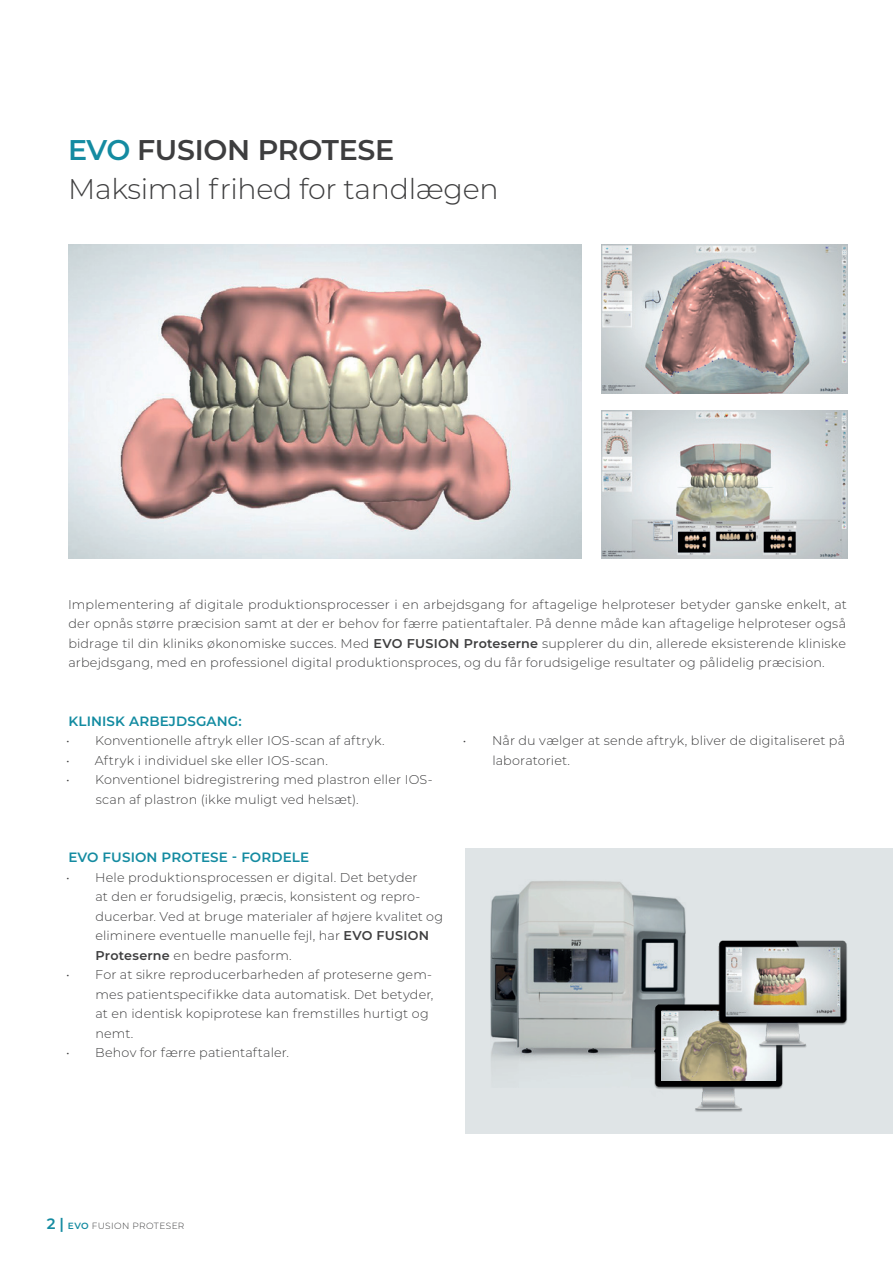
<style>
.page{position:relative;width:893px;height:1263px;background:#fff}
.page>*{position:absolute;margin:0;border:0;box-sizing:border-box;transform-origin:0 0}
.Header_16_pt{font:300 28.5px/39px "Montserrat";letter-spacing:-.01em;color:#3e3e3f}
.Heading_9_pt{font:600 13.5px "Montserrat";letter-spacing:.01em;color:#148ba1}
.Heading_9_pt-2{font:600 13.5px "Montserrat";letter-spacing:.01em;color:#128ba1}
.Body{font:300 12.75px/19.5px "Montserrat";letter-spacing:.01em;color:#3e3e3f}
.t1{font:300 9px "Montserrat";letter-spacing:.045em;color:#3e3e3f}
.s1{font-weight:600;color:#148ba1}
.s2{font-weight:600}
.s3{font-weight:600;font-size:15px;color:#148ba1}
</style>
<div class="page">
<img style="left:68px;top:245px;width:514px;height:314px">
<img style="left:601px;top:245px;width:247px;height:149px">
<img style="left:601px;top:410px;width:247px;height:149px">
<div style="left:465px;top:848px;width:428px;height:285px;background:#dfe4e6"></div>
<img style="left:490px;top:881px;width:196px;height:182px">
<img style="left:644px;top:1003px;width:139px;height:109px">
<img style="left:661px;top:1011px;width:115px;height:70px">
<img style="left:709px;top:940px;width:138px;height:112px">
<p class="Header_16_pt" style="left:68px;top:130px;width:432px"><span class="s1">EVO</span> <span class="s2">FUSION PROTESE<br></span>Maksimal frihed for tandlægen</p>
<p class="Body" style="left:68px;top:594px;width:780px;text-align:justify">Implementering af digitale produktionsprocesser i en arbejdsgang for aftagelige helproteser betyder ganske enkelt, at der opnås større præcision samt at der er behov for færre patientaftaler. På denne måde kan aftagelige helproteser også bidrage til din kliniks økonomiske succes. Med <span class="s2">EVO FUSION Proteserne</span> supplerer du din, allerede eksisterende kliniske arbejdsgang, med en professionel digital produktionsproces, og du får forudsigelige resultater og pålidelig præcision.</p>
<p class="Heading_9_pt-2" style="left:68px;top:711px;width:175px">KLINISK ARBEJDSGANG:</p>
<p class="Body" style="left:66px;top:731px;width:320px">• Konventionelle aftryk eller IOS-scan af aftryk.</p>
<p class="Body" style="left:66px;top:750px;width:263px">• Aftryk i individuel ske eller IOS-scan.</p>
<p class="Body" style="left:96px;top:770px;width:338px;text-indent:-30px">• Konventionel bidregistrering med plastron eller IOS&shy;scan af plastron (ikke muligt ved helsæt).</p>
<p class="Heading_9_pt" style="left:68px;top:848px;width:242px">EVO FUSION PROTESE - FORDELE</p>
<p class="Body" style="left:95px;top:867px;width:349px;text-indent:-29px">• Hele produktionsprocessen er digital. Det betyder<br>at den er forudsigelig, præcis, konsistent og repro&shy;ducerbar. Ved at bruge materialer af højere kvalitet og eliminere eventuelle manuelle fejl, har <span class="s2">EVO FUSION Proteserne</span> en bedre pasform.</p>
<p class="Body" style="left:95px;top:965px;width:339px;text-indent:-29px">• For at sikre reproducerbarheden af proteserne gem&shy;mes patientspecifikke data automatisk. Det betyder, at en identisk kopiprotese kan fremstilles hurtigt og nemt.</p>
<p class="Body" style="left:66px;top:1043px;width:224px">• Behov for færre patientaftaler.</p>
<p class="Body" style="left:492px;top:731px;width:354px;text-indent:-29px">• Når du vælger at sende aftryk, bliver de digitaliseret på laboratoriet.</p>
<p class="t1" style="left:47px;top:1220px;width:139px"><span class="s3">2 |</span> <span class="s1">EVO</span> FUSION PROTESER</p>
</div>
